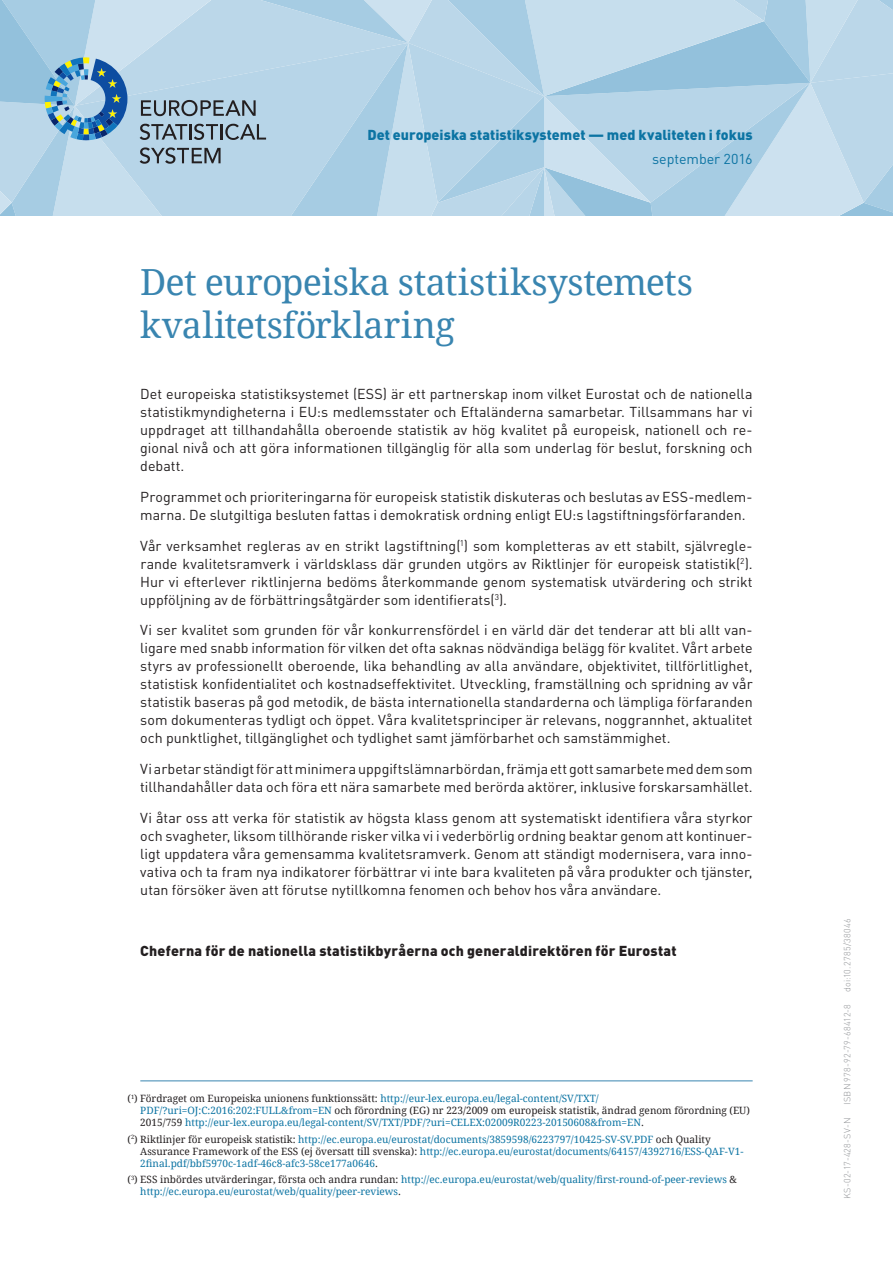
<style>
.page{position:relative;width:893px;height:1263px;background:#fff}
.page>*{position:absolute;margin:0;border:0;box-sizing:border-box;transform-origin:0 0}
.t1{font:36px/43.2px "Droid Serif";letter-spacing:-.01em;color:#3985b0}
.t2{font:14.25px/18px "DIN Pro";color:#231f20;text-align:justify}
.t3{font:900 14.25px "DIN Pro";letter-spacing:.01em;color:#231f20}
.t4{font:900 14.25px "DIN Pro";letter-spacing:.005em;color:#0c74a3}
.t5{font:14.25px "DIN Pro";letter-spacing:-.005em;color:#0c74a3}
.t6{font:10.05px/12px "Droid Serif";color:#0c74a3}
.t7{font:300 9px "DIN Pro";letter-spacing:.03em;color:#939598}
.s1{color:#231f20}
</style>
<div class="page">
<hr style="left:140px;top:1080px;width:613px;height:1px;background:#3985b0">
<svg style="left:0;top:0;width:893px;height:216px;background:#b3d1e4"></svg>
<p class="t4" style="left:367px;top:125px;width:387px">Det europeiska statistiksystemet — med kvaliteten i fokus</p>
<p class="t5" style="left:652px;top:149px;width:102px">september 2016</p>
<h1 class="t1" style="left:140px;top:260px;width:554px">Det europeiska statistiksystemets kvalitetsförklaring</h1>
<p class="t2" style="left:140px;top:384px;width:614px">Det europeiska statistiksystemet (ESS) är ett partnerskap inom vilket Eurostat och de nationella statistikmyndigheterna i EU:s medlemsstater och Eftaländerna samarbetar. Tillsammans har vi uppdraget att tillhandahålla oberoende statistik av hög kvalitet på europeisk, nationell och re&shy;gional nivå och att göra informationen tillgänglig för alla som underlag för beslut, forskning och debatt.</p>
<p class="t2" style="left:140px;top:487px;width:614px">Programmet och prioriteringarna för europeisk statistik diskuteras och beslutas av ESS-medlem&shy;marna. De slutgiltiga besluten fattas i demokratisk ordning enligt EU:s lagstiftningsförfaranden.</p>
<p class="t2" style="left:140px;top:536px;width:614px">Vår verksamhet regleras av en strikt lagstiftning(<sup>1</sup>) som kompletteras av ett stabilt, självregle&shy;rande kvalitetsramverk i världsklass där grunden utgörs av Riktlinjer för europeisk statistik(<sup>2</sup>).<br>Hur vi efterlever riktlinjerna bedöms återkommande genom systematisk utvärdering och strikt uppföljning av de förbättringsåtgärder som identifierats(<sup>3</sup>).</p>
<p class="t2" style="left:140px;top:621px;width:614px">Vi ser kvalitet som grunden för vår konkurrensfördel i en värld där det tenderar att bli allt van&shy;ligare med snabb information för vilken det ofta saknas nödvändiga belägg för kvalitet. Vårt arbete styrs av professionellt oberoende, lika behandling av alla användare, objektivitet, tillförlitlighet, statistisk konfidentialitet och kostnadseffektivitet. Utveckling, framställning och spridning av vår statistik baseras på god metodik, de bästa internationella standarderna och lämpliga förfaranden som dokumenteras tydligt och öppet. Våra kvalitetsprinciper är relevans, noggrannhet, aktualitet och punktlighet, tillgänglighet och tydlighet samt jämförbarhet och samstämmighet.</p>
<p class="t2" style="left:140px;top:759px;width:614px">Vi arbetar ständigt för att minimera uppgiftslämnarbördan, främja ett gott samarbete med dem som tillhandahåller data och föra ett nära samarbete med berörda aktörer, inklusive forskarsamhället.</p>
<p class="t2" style="left:140px;top:808px;width:614px">Vi åtar oss att verka för statistik av högsta klass genom att systematiskt identifiera våra styrkor och svagheter, liksom tillhörande risker vilka vi i vederbörlig ordning beaktar genom att kontinuer&shy;ligt uppdatera våra gemensamma kvalitetsramverk. Genom att ständigt modernisera, vara inno&shy;vativa och ta fram nya indikatorer förbättrar vi inte bara kvaliteten på våra produkter och tjänster, utan försöker även att förutse nytillkomna fenomen och behov hos våra användare.</p>
<p class="t3" style="left:140px;top:941px;width:538px">Cheferna för de nationella statistikbyråerna och generaldirektören för Eurostat</p>
<p class="t6" style="left:140px;top:1092px;width:611px;text-indent:-13px"><span class="s1">(</span><sup>1</sup><span class="s1">) Fördraget om Europeiska unionens funktionssätt:</span> http://eur-lex.europa.eu/legal-content/SV/TXT/<br>PDF/?uri=OJ:C:2016:202:FULL&amp;from=EN <span class="s1">och förordning (EG) nr 223/2009 om europeisk statistik, ändrad genom förordning (EU)<br>2015/759</span> http://eur-lex.europa.eu/legal-content/SV/TXT/PDF/?uri=CELEX:02009R0223-20150608&amp;from=EN<span class="s1">.</span></p>
<p class="t6" style="left:140px;top:1133px;width:605px;text-indent:-13px"><span class="s1">(</span><sup>2</sup><span class="s1">) Riktlinjer för europeisk statistik:</span> http://ec.europa.eu/eurostat/documents/3859598/6223797/10425-SV-SV.PDF <span class="s1">och Quality<br>Assurance Framework of the ESS (ej översatt till svenska):</span> http://ec.europa.eu/eurostat/documents/64157/4392716/ESS-QAF-V1-<br>2final.pdf/bbf5970c-1adf-46c8-afc3-58ce177a0646<span class="s1">.</span></p>
<p class="t6" style="left:140px;top:1173px;width:598px;text-indent:-13px"><span class="s1">(</span><sup>3</sup><span class="s1">) ESS inbördes utvärderingar, första och andra rundan:</span> http://ec.europa.eu/eurostat/web/quality/first-round-of-peer-reviews <span class="s1">&amp; </span>http://ec.europa.eu/eurostat/web/quality/peer-reviews<span class="s1">.</span></p>
<p class="t7" style="left:841px;top:992px;width:75px;rotate:-90deg">doi:10.2785/38046</p>
<p class="t7" style="left:841px;top:1105px;width:102px;rotate:-90deg">ISBN 978-92-79-68412-8</p>
<p class="t7" style="left:841px;top:1199px;width:83px;rotate:-90deg">KS-02-17-428-SV-N</p>
</div>
